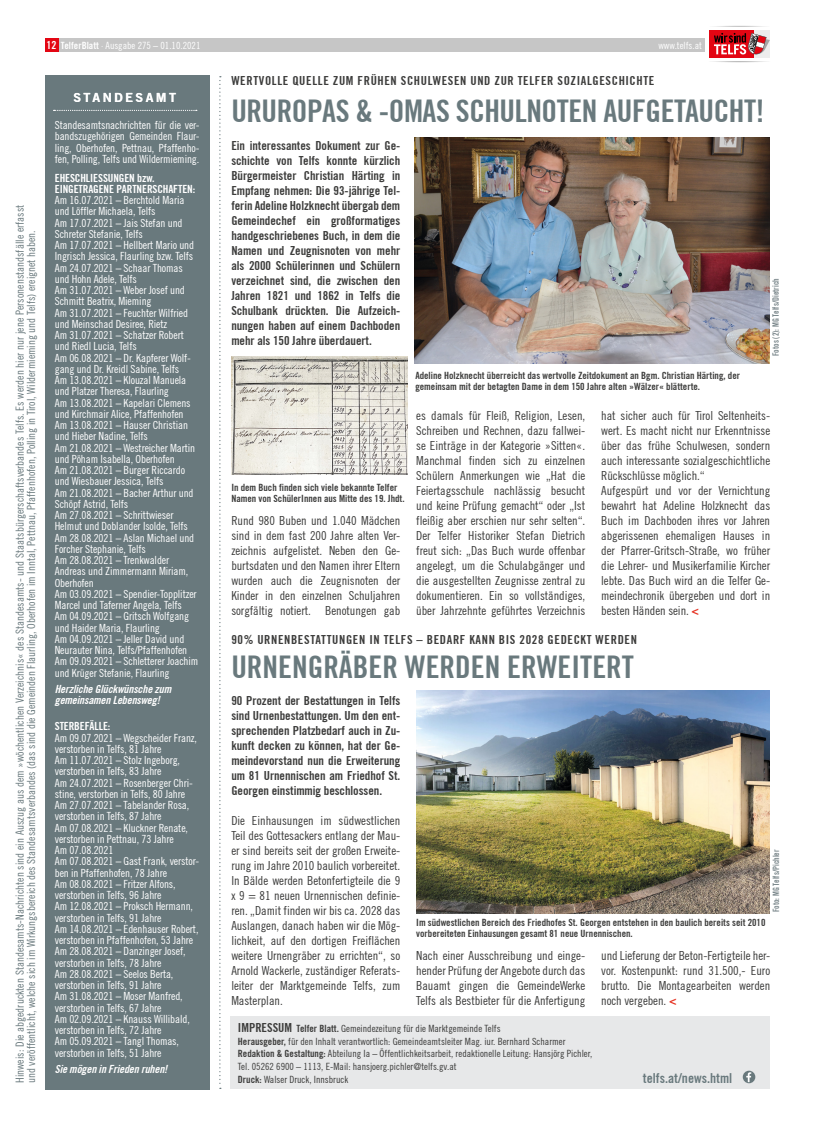
<style>
.page{position:relative;width:815px;height:1134px;background:#fff}
.page>*{position:absolute;margin:0;border:0;box-sizing:border-box;transform-origin:0 0}
.t1{font:700 condensed 31.25px "Trade Gothic No.20";letter-spacing:-.015em;color:#69797d}
.t2{font:700 condensed 13.75px "Trade Gothic No.20";color:#69797d}
.t3{font:700 12.62px "Trade Gothic No.2";letter-spacing:.2em;color:#fff}
.t4{font:condensed 12.5px/15px "Trade Gothic No.18";letter-spacing:-.005em;color:#3c3c3b;text-align:justify}
.t5{font:700 condensed 12.5px/15px "Trade Gothic No.20";letter-spacing:.05em;color:#3c3c3b;text-align:justify}
.t6{font:condensed 11.25px/11.2px "Trade Gothic No.18";letter-spacing:-.01em;color:#fff}
.t7{font:condensed 11.25px/11.2px "Trade Gothic No.18";color:#69797d}
.t8{font:italic 700 condensed 11.25px/11.2px "Trade Gothic No.20";letter-spacing:-.01em;color:#fff}
.t9{font:700 condensed 11.25px/11.2px "Trade Gothic No.20";letter-spacing:-.01em;color:#fff}
.t10{font:700 condensed 10px/11.2px "Trade Gothic No.20";color:#3c3c3b}
.t11{font:condensed 10px/12.5px "Trade Gothic No.18";color:#3c3c3b}
.t12{font:condensed 10px "Trade Gothic No.18";color:#fff}
.t13{font:700 condensed 8.75px "Trade Gothic No.20";color:#778488;scale:.9 1}
.s1{font-family:"Trade Gothic No.20";font-weight:700;font-size:11.25px}
.s2{font-family:"Trade Gothic No.20";font-weight:700}
.s3{font-family:"Trade Gothic No.20";font-weight:700;color:#e63323}
.s4{font-family:"Trade Gothic No.20";font-weight:700;font-size:12.5px}
</style>
<div class="page">
<div style="left:58px;top:38px;width:670px;height:14px;background:#c6c6c6"></div>
<div style="left:45px;top:38px;width:13px;height:14px;background:#e30613"></div>
<div style="left:706px;top:27px;width:67px;height:34px;background:#fff"></div>
<svg style="left:709px;top:30px;width:61px;height:28px;background:#c84b53"></svg>
<svg style="left:219px;top:76px;width:2px;height:1013px"></svg>
<div style="left:45px;top:75px;width:164px;height:1014px;background:#69797d"></div>
<svg style="left:54px;top:110px;width:143px;height:1px"></svg>
<img style="left:414px;top:137px;width:356px;height:227px">
<img style="left:231px;top:357px;width:176px;height:118px">
<img style="left:416px;top:691px;width:354px;height:223px">
<div style="left:231px;top:1016px;width:539px;height:73px;background:#e7e8e9"></div>
<div style="left:743px;top:1071px;width:12px;height:12px;background:#69797d;border-radius:50%"></div>
<svg style="left:746px;top:1072px;width:5px;height:10px"></svg>
<p class="t7" style="left:14px;top:1083px;width:880px;rotate:-90deg">Hinweis: Die abgedruckten Standesamts-Nachrichten sind ein Auszug aus dem »wöchentlichen Verzeichnis« des Standesamts- und Staatsbürgerschaftsverbandes Telfs. Es werden hier nur jene Personenstandsfälle erfasst und veröffentlicht, welche sich im Wirkungsbereich des Standesamtsverbandes (das sind die Gemeinden Flaurling, Oberhofen im Inntal, Pettnau, Pfaffenhofen, Polling in Tirol, Wildermieming und Telfs) ereignet haben.</p>
<p class="t12" style="left:47px;top:39px;width:155px"><span class="s1">12</span> <span class="s2">TelferBlatt</span> · Ausgabe 275 – 01.10.2021</p>
<p class="t12" style="left:658px;top:39px;width:45px">www.telfs.at</p>
<p class="t3" style="left:73px;top:90px;width:104px">STANDESAMT</p>
<p class="t6" style="left:55px;top:119px;width:146px;text-align:justify">Standesamtsnachrichten für die ver&shy;bandszugehörigen Gemeinden Flaur&shy;ling, Oberhofen, Pettnau, Pfaffenho&shy;fen, Polling, Telfs und Wildermieming.</p>
<p class="t9" style="left:55px;top:172px;width:142px">EHESCHLIESSUNGEN bzw.<br>EINGETRAGENE PARTNERSCHAFTEN:</p>
<p class="t6" style="left:55px;top:194px;width:145px">Am 16.07.2021 – Berchtold Maria und Löffler Michaela, Telfs<br>Am 17.07.2021 – Jais Stefan und<br>Schreter Stefanie, Telfs<br>Am 17.07.2021 – Hellbert Mario und<br>Ingrisch Jessica, Flaurling bzw. Telfs<br>Am 24.07.2021 – Schaar Thomas und Hohn Adele, Telfs<br>Am 31.07.2021 – Weber Josef und<br>Schmitt Beatrix, Mieming<br>Am 31.07.2021 – Feuchter Wilfried und Meinschad Desiree, Rietz<br>Am 31.07.2021 – Schatzer Robert und Riedl Lucia, Telfs<br>Am 06.08.2021 – Dr. Kapferer Wolf&shy;gang und Dr. Kreidl Sabine, Telfs<br>Am 13.08.2021 – Klouzal Manuela und Platzer Theresa, Flaurling<br>Am 13.08.2021 – Kapelari Clemens und Kirchmair Alice, Pfaffenhofen<br>Am 13.08.2021 – Hauser Christian und Hieber Nadine, Telfs<br>Am 21.08.2021 – Westreicher Martin und Pöham Isabella, Oberhofen<br>Am 21.08.2021 – Burger Riccardo und Wiesbauer Jessica, Telfs<br>Am 21.08.2021 – Bacher Arthur und<br>Schöpf Astrid, Telfs<br>Am 27.08.2021 – Schrittwieser<br>Helmut und Doblander Isolde, Telfs<br>Am 28.08.2021 – Aslan Michael und<br>Forcher Stephanie, Telfs<br>Am 28.08.2021 – Trenkwalder<br>Andreas und Zimmermann Miriam,<br>Oberhofen<br>Am 03.09.2021 – Spendier-Topplitzer<br>Marcel und Taferner Angela, Telfs<br>Am 04.09.2021 – Gritsch Wolfgang und Haider Maria, Flaurling<br>Am 04.09.2021 – Jeller David und<br>Neurauter Nina, Telfs/Pfaffenhofen<br>Am 09.09.2021 – Schletterer Joachim und Krüger Stefanie, Flaurling</p>
<p class="t8" style="left:55px;top:683px;width:118px">Herzliche Glückwünsche zum gemeinsamen Lebensweg!</p>
<p class="t9" style="left:55px;top:721px;width:57px">STERBEFÄLLE:</p>
<p class="t6" style="left:55px;top:732px;width:146px">Am 09.07.2021 – Wegscheider Franz, verstorben in Telfs, 81 Jahre<br>Am 11.07.2021 – Stolz Ingeborg, verstorben in Telfs, 83 Jahre<br>Am 24.07.2021 – Rosenberger Chri&shy;stine, verstorben in Telfs, 80 Jahre<br>Am 27.07.2021 – Tabelander Rosa, verstorben in Telfs, 87 Jahre<br>Am 07.08.2021 – Kluckner Renate, verstorben in Pettnau, 73 Jahre<br>Am 07.08.2021<br>Am 07.08.2021 – Gast Frank, verstor&shy;ben in Pfaffenhofen, 78 Jahre<br>Am 08.08.2021 – Fritzer Alfons, verstorben in Telfs, 96 Jahre<br>Am 12.08.2021 – Proksch Hermann, verstorben in Telfs, 91 Jahre<br>Am 14.08.2021 – Edenhauser Robert, verstorben in Pfaffenhofen, 53 Jahre<br>Am 28.08.2021 – Danzinger Josef, verstorben in Telfs, 78 Jahre<br>Am 28.08.2021 – Seelos Berta, verstorben in Telfs, 91 Jahre<br>Am 31.08.2021 – Moser Manfred, verstorben in Telfs, 67 Jahre<br>Am 02.09.2021 – Knauss Willibald, verstorben in Telfs, 72 Jahre<br>Am 05.09.2021 – Tangl Thomas, verstorben in Telfs, 51 Jahre</p>
<p class="t8" style="left:55px;top:1063px;width:114px">Sie mögen in Frieden ruhen!</p>
<p class="t5" style="left:231px;top:73px;width:425px">WERTVOLLE QUELLE ZUM FRÜHEN SCHULWESEN UND ZUR TELFER SOZIALGESCHICHTE</p>
<h1 class="t1" style="left:231px;top:91px;width:535px">URUROPAS &amp; -OMAS SCHULNOTEN AUFGETAUCHT!</h1>
<p class="t5" style="left:231px;top:138px;width:171px">Ein interessantes Dokument zur Ge&shy;schichte von Telfs konnte kürzlich Bürgermeister Christian Härting in Empfang nehmen: Die 93-jährige Tel&shy;ferin Adeline Holzknecht übergab dem Gemeindechef ein großformatiges handgeschriebenes Buch, in dem die Namen und Zeugnisnoten von mehr als 2000 Schülerinnen und Schülern verzeichnet sind, die zwischen den Jahren 1821 und 1862 in Telfs die Schulbank drückten. Die Aufzeich&shy;nungen haben auf einem Dachboden mehr als 150 Jahre überdauert.</p>
<p class="t10" style="left:415px;top:370px;width:326px">Adeline Holzknecht überreicht das wertvolle Zeitdokument an Bgm. Christian Härting, der gemeinsam mit der betagten Dame in dem 150 Jahre alten »Wälzer« blätterte.</p>
<p class="t13" style="left:770px;top:356px;width:88px;rotate:-90deg">Fotos (2): MG Telfs/Dietrich</p>
<p class="t10" style="left:231px;top:482px;width:175px">In dem Buch finden sich viele bekannte Telfer<br>Namen von SchülerInnen aus Mitte des 19. Jhdt.</p>
<p class="t4" style="left:231px;top:513px;width:171px">Rund 980 Buben und 1.040 Mädchen sind in dem fast 200 Jahre alten Ver&shy;zeichnis aufgelistet. Neben den Ge&shy;burtsdaten und den Namen ihrer Eltern wurden auch die Zeugnisnoten der Kinder in den einzelnen Schuljahren sorgfältig notiert. Benotungen gab</p>
<p class="t4" style="left:416px;top:408px;width:171px">es damals für Fleiß, Religion, Lesen, Schreiben und Rechnen, dazu fallwei&shy;se Einträge in der Kategorie »Sitten«.<br>Manchmal finden sich zu einzelnen Schülern Anmerkungen wie „Hat die Feiertagsschule nachlässig besucht und keine Prüfung gemacht“ oder „Ist fleißig aber erschien nur sehr selten“.<br>Der Telfer Historiker Stefan Dietrich freut sich: „Das Buch wurde offenbar angelegt, um die Schulabgänger und die ausgestellten Zeugnisse zentral zu dokumentieren. Ein so vollständiges, über Jahrzehnte geführtes Verzeichnis</p>
<p class="t4" style="left:601px;top:408px;width:171px;text-align:left">hat sicher auch für Tirol Seltenheits&shy;wert. Es macht nicht nur Erkenntnisse über das frühe Schulwesen, sondern auch interessante sozialgeschichtliche Rückschlüsse möglich.“<br>Aufgespürt und vor der Vernichtung bewahrt hat Adeline Holzknecht das Buch im Dachboden ihres vor Jahren abgerissenen ehemaligen Hauses in der Pfarrer-Gritsch-Straße, wo früher die Lehrer- und Musikerfamilie Kircher lebte. Das Buch wird an die Telfer Ge&shy;meindechronik übergeben und dort in besten Händen sein. <span class="s3">&lt;</span></p>
<p class="t5" style="left:231px;top:632px;width:407px">90% URNENBESTATTUNGEN IN TELFS – BEDARF KANN BIS 2028 GEDECKT WERDEN</p>
<h1 class="t1" style="left:231px;top:647px;width:404px">URNENGRÄBER WERDEN ERWEITERT</h1>
<p class="t5" style="left:231px;top:693px;width:171px">90 Prozent der Bestattungen in Telfs sind Urnenbestattungen. Um den ent&shy;sprechenden Platzbedarf auch in Zu&shy;kunft decken zu können, hat der Ge&shy;meindevorstand nun die Erweiterung um 81 Urnennischen am Friedhof St.<br>Georgen einstimmig beschlossen.</p>
<p class="t4" style="left:231px;top:813px;width:171px">Die Einhausungen im südwestlichen Teil des Gottesackers entlang der Mau&shy;er sind bereits seit der großen Erweite&shy;rung im Jahre 2010 baulich vorbereitet.<br>In Bälde werden Betonfertigteile die 9 x 9 = 81 neuen Urnennischen definie&shy;ren. „Damit finden wir bis ca. 2028 das Auslangen, danach haben wir die Mög&shy;lichkeit, auf den dortigen Freiflächen weitere Urnengräber zu errichten“, so Arnold Wackerle, zuständiger Referats&shy;leiter der Marktgemeinde Telfs, zum Masterplan.</p>
<p class="t13" style="left:771px;top:912px;width:71px;rotate:-90deg">Foto: MG Telfs/Pichler</p>
<p class="t10" style="left:416px;top:917px;width:351px">Im südwestlichen Bereich des Friedhofes St. Georgen entstehen in den baulich bereits seit 2010 vorbereiteten Einhausungen gesamt 81 neue Urnennischen.</p>
<p class="t4" style="left:416px;top:948px;width:170px">Nach einer Ausschreibung und einge&shy;hender Prüfung der Angebote durch das Bauamt gingen die GemeindeWerke Telfs als Bestbieter für die Anfertigung</p>
<p class="t4" style="left:601px;top:948px;width:170px">und Lieferung der Beton-Fertigteile her&shy;vor. Kostenpunkt: rund 31.500,- Euro brutto. Die Montagearbeiten werden noch vergeben. <span class="s3">&lt;</span></p>
<p class="t11" style="left:238px;top:1022px;width:356px"><span class="s4">IMPRESSUM</span> <span class="s2">Telfer Blatt.</span> Gemeindezeitung für die Marktgemeinde Telfs<br><span class="s2">Herausgeber,</span> für den Inhalt verantwortlich: Gemeindeamtsleiter Mag. iur. Bernhard Scharmer <span class="s2">Redaktion &amp; Gestaltung:</span> Abteilung Ia – Öffentlichkeitsarbeit, redaktionelle Leitung: Hansjörg Pichler, Tel. 05262 6900 – 1113, E-Mail: hansjoerg.pichler@telfs.gv.at<br><span class="s2">Druck:</span> Walser Druck, Innsbruck</p>
<p class="t2" style="left:643px;top:1069px;width:91px">telfs.at/news.html</p>
</div>
